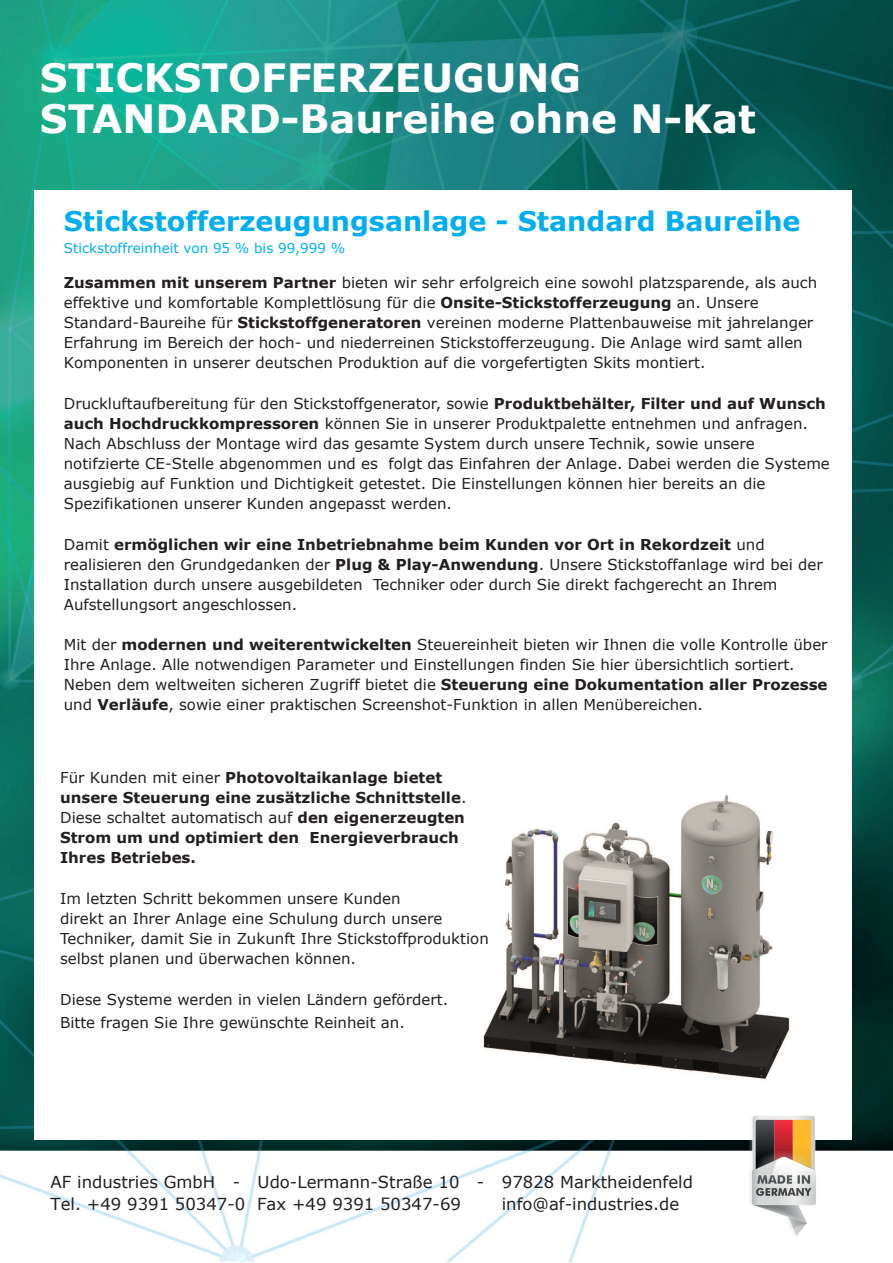
<style>
.page{position:relative;width:893px;height:1263px;background:#fff}
.page>*{position:absolute;margin:0;border:0;box-sizing:border-box;transform-origin:0 0}
.t1{font:700 39px/41.2px "Verdana";color:#fff}
.t2{font:700 27px "Verdana";color:#00aeef}
.t3{font:16.5px/22px "Verdana";color:#231f20}
.t4{font:15px/20px "Verdana";color:#231f20}
.t5{font:700 15px/20px "Verdana";color:#231f20}
.t6{font:13.5px "Verdana";color:#00aeef}
.s1{font-weight:700}
.s2{font-weight:400}
</style>
<div class="page">
<img style="left:1px;top:0;width:892px;height:1261px">
<div style="left:34px;top:190px;width:817px;height:950px;background:#fff"></div>
<img style="left:483px;top:794px;width:307px;height:286px">
<img style="left:733px;top:1116px;width:93px;height:128px">
<h1 class="t1" style="left:40px;top:56px;width:718px">STICKSTOFFERZEUGUNG<br>STANDARD-Baureihe ohne N-Kat</h1>
<h2 class="t2" style="left:64px;top:202px;width:738px">Stickstofferzeugungsanlage - Standard Baureihe</h2>
<p class="t6" style="left:64px;top:239px;width:283px">Stickstoffreinheit von 95 % bis 99,999 %</p>
<p class="t4" style="left:64px;top:273px;width:755px"><span class="s1">Zusammen mit unserem Partner</span> bieten wir sehr erfolgreich eine sowohl platzsparende, als auch effektive und komfortable Komplettlösung für die <span class="s1">Onsite-Stickstofferzeugung</span> an. Unsere Standard-Baureihe für <span class="s1">Stickstoffgeneratoren</span> vereinen moderne Plattenbauweise mit jahrelanger Erfahrung im Bereich der hoch- und niederreinen Stickstofferzeugung. Die Anlage wird samt allen Komponenten in unserer deutschen Produktion auf die vorgefertigten Skits montiert.</p>
<p class="t4" style="left:64px;top:394px;width:768px">Druckluftaufbereitung für den Stickstoffgenerator, sowie <span class="s1">Produktbehälter, Filter und auf Wunsch auch Hochdruckkompressoren</span> können Sie in unserer Produktpalette entnehmen und anfragen.<br>Nach Abschluss der Montage wird das gesamte System durch unsere Technik, sowie unsere notifzierte CE-Stelle abgenommen und es folgt das Einfahren der Anlage. Dabei werden die Systeme ausgiebig auf Funktion und Dichtigkeit getestet. Die Einstellungen können hier bereits an die Spezifikationen unserer Kunden angepasst werden.</p>
<p class="t4" style="left:64px;top:535px;width:760px">Damit <span class="s1">ermöglichen wir eine Inbetriebnahme beim Kunden vor Ort in Rekordzeit</span> und realisieren den Grundgedanken der <span class="s1">Plug &amp; Play-Anwendung</span>. Unsere Stickstoffanlage wird bei der Installation durch unsere ausgebildeten Techniker oder durch Sie direkt fachgerecht an Ihrem Aufstellungsort angeschlossen.</p>
<p class="t4" style="left:64px;top:634px;width:765px">Mit der <span class="s1">modernen und</span> <span class="s1">weiterentwickelten</span> Steuereinheit bieten wir Ihnen die volle Kontrolle über Ihre Anlage. Alle notwendigen Parameter und Einstellungen finden Sie hier übersichtlich sortiert.<br>Neben dem weltweiten sicheren Zugriff bietet die <span class="s1">Steuerung eine Dokumentation aller Prozesse </span>und <span class="s1">Verläufe</span>, sowie einer praktischen Screenshot-Funktion in allen Menübereichen.</p>
<p class="t5" style="left:60px;top:767px;width:408px"><span class="s2">Für Kunden mit einer</span> Photovoltaikanlage bietet unsere Steuerung eine zusätzliche Schnittstelle<span class="s2">.<br>Diese schaltet automatisch auf</span> den eigenerzeugten Strom um und optimiert den Energieverbrauch Ihres Betriebes.</p>
<p class="t4" style="left:60px;top:888px;width:430px">Im letzten Schritt bekommen unsere Kunden<br>direkt an Ihrer Anlage eine Schulung durch unsere Techniker, damit Sie in Zukunft Ihre Stickstoffproduktion selbst planen und überwachen können.</p>
<p class="t4" style="left:60px;top:988px;width:390px;line-height:22.8px">Diese Systeme werden in vielen Ländern gefördert.<br>Bitte fragen Sie Ihre gewünschte Reinheit an.</p>
<p class="t3" style="left:51px;top:1171px;width:644px">AF industries GmbH - Udo-Lermann-Straße 10 - 97828 Marktheidenfeld<br>Tel. +49 9391 50347-0 Fax +49 9391 50347-69</p>
<p class="t3" style="left:502px;top:1193px;width:179px">info@af-industries.de</p>
</div>
